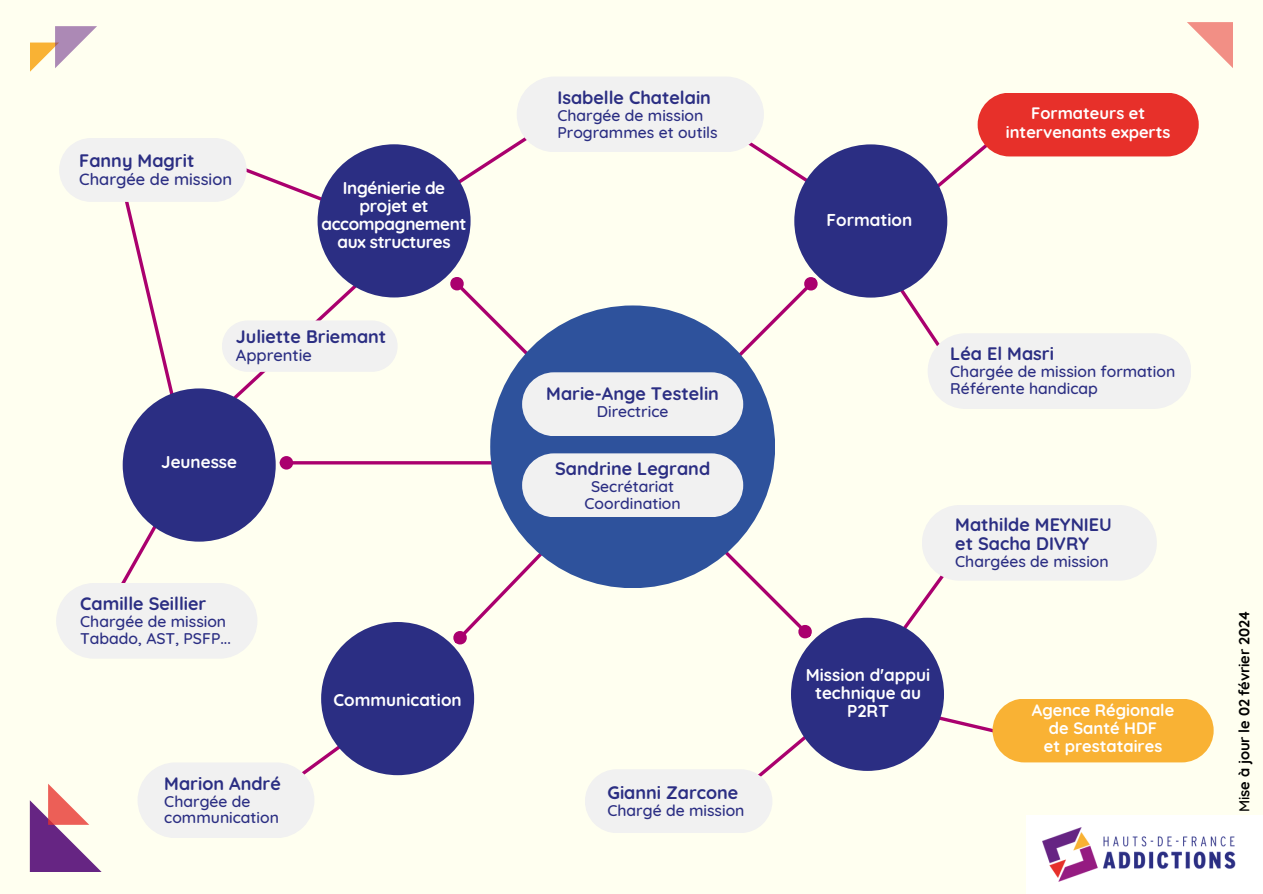
<style>
.page{position:relative;width:1263px;height:894px;background:#fff}
.page>*{position:absolute;margin:0;border:0;box-sizing:border-box;transform-origin:0 0}
.t1{font:700 18px "Quicksand";color:#2b2e83}
.t2{font:700 17.1px/18px "Quicksand";color:#fff;text-align:center}
.t3{font:700 17.1px/18px "Quicksand";letter-spacing:-.02em;color:#fff;text-align:center}
.t4{font:700 16.5px/19.2px "Quicksand";color:#fff;text-align:center}
.t5{font:500 16.5px "Quicksand";color:#2b2e83}
.t6{font:500 15.75px/16.8px "Quicksand";color:#2b2e83;text-align:center}
.t7{font:700 14.7px "Quicksand";letter-spacing:-.01em;color:#000}
.s1{font-weight:500}
</style>
<div class="page">
<div style="left:0;top:0;width:1263px;height:893px;background:#fffff0"></div>
<svg style="left:912px;top:137px;width:84px;height:71px"></svg>
<svg style="left:445px;top:273px;width:378px;height:372px"></svg>
<svg style="left:891px;top:277px;width:49px;height:88px"></svg>
<svg style="left:904px;top:571px;width:42px;height:86px"></svg>
<svg style="left:929px;top:709px;width:63px;height:30px"></svg>
<hr style="left:293px;top:461px;width:232px;height:3px;background:#aa006e">
<div style="left:281px;top:457px;width:10px;height:11px;background:#aa006e;border-radius:50%"></div>
<div style="left:280px;top:456px;width:13px;height:13px;border:3px solid #aa006e;border-radius:50%"></div>
<div style="left:490px;top:305px;width:285px;height:283px;background:#2e529c;border-radius:50%"></div>
<div style="left:318px;top:144px;width:153px;height:153px;background:#2b2e83;border-radius:50%"></div>
<svg style="left:30px;top:26px;width:67px;height:46px"></svg>
<svg style="left:1187px;top:22px;width:46px;height:46px"></svg>
<div style="left:794px;top:144px;width:153px;height:153px;background:#2b2e83;border-radius:50%"></div>
<svg style="left:30px;top:784px;width:72px;height:88px"></svg>
<div style="left:1026px;top:814px;width:237px;height:79px;background:#fff"></div>
<img style="left:1042px;top:827px;width:194px;height:54px">
<div style="left:522px;top:372px;width:221px;height:64px;background:#f1f1f1;border-radius:32px"></div>
<div style="left:522px;top:453px;width:221px;height:64px;background:#f1f1f1;border-radius:32px"></div>
<div style="left:978px;top:93px;width:221px;height:63px;background:#e7302a;border-radius:32px"></div>
<div style="left:992px;top:698px;width:221px;height:64px;background:#f9b234;border-radius:32px"></div>
<div style="left:928px;top:333px;width:263px;height:76px;background:#f1f1f1;border-radius:38px"></div>
<svg style="left:453px;top:77px;width:381px;height:123px"></svg>
<div style="left:791px;top:617px;width:153px;height:153px;background:#2b2e83;border-radius:50%"></div>
<div style="left:922px;top:505px;width:235px;height:75px;background:#f1f1f1;border-radius:38px"></div>
<svg style="left:585px;top:718px;width:241px;height:114px"></svg>
<svg style="left:56px;top:502px;width:201px;height:156px"></svg>
<div style="left:321px;top:621px;width:153px;height:153px;background:#2b2e83;border-radius:50%"></div>
<svg style="left:138px;top:729px;width:224px;height:108px"></svg>
<div style="left:123px;top:388px;width:153px;height:153px;background:#2b2e83;border-radius:50%"></div>
<svg style="left:59px;top:138px;width:339px;height:287px"></svg>
<p class="t1" style="left:79px;top:149px;width:117px">Fanny Magrit</p>
<p class="t5" style="left:79px;top:169px;width:154px">Chargée de mission</p>
<p class="t3" style="left:321px;top:178px;width:147px">Ingénierie de projet et accompagnement aux structures</p>
<p class="t1" style="left:236px;top:325px;width:152px">Juliette Briemant</p>
<p class="t5" style="left:236px;top:345px;width:78px">Apprentie</p>
<h1 class="t2" style="left:161px;top:453px;width:77px">Jeunesse</h1>
<p class="t1" style="left:80px;top:592px;width:128px">Camille Seillier</p>
<p class="t6" style="left:80px;top:612px;width:148px">Chargée de mission</p>
<p class="t6" style="left:80px;top:629px;width:152px">Tabado, AST, PSFP...</p>
<h1 class="t1" style="left:164px;top:771px;width:118px">Marion André</h1>
<h1 class="t6" style="left:164px;top:792px;width:116px;text-align:left">Chargée de communication</h1>
<p class="t2" style="left:334px;top:690px;width:130px">Communication</p>
<p class="t1" style="left:557px;top:86px;width:155px">Isabelle Chatelain</p>
<p class="t6" style="left:557px;top:106px;width:148px">Chargée de mission</p>
<h1 class="t6" style="left:557px;top:123px;width:162px">Programmes et outils</h1>
<h1 class="t1" style="left:546px;top:382px;width:174px">Marie-Ange Testelin</h1>
<h1 class="t6" style="left:597px;top:402px;width:73px">Directrice</h1>
<h1 class="t1" style="left:555px;top:457px;width:157px">Sandrine Legrand</h1>
<h1 class="t6" style="left:584px;top:478px;width:98px">Secrétariat<br>Coordination</h1>
<p class="t1" style="left:607px;top:780px;width:132px">Gianni Zarcone</p>
<p class="t6" style="left:607px;top:801px;width:139px">Chargé de mission</p>
<p class="t2" style="left:827px;top:211px;width:87px">Formation</p>
<h1 class="t4" style="left:1006px;top:103px;width:166px">Formateurs et intervenants experts</h1>
<h1 class="t1" style="left:950px;top:342px;width:105px">Léa El Masri</h1>
<h1 class="t6" style="left:950px;top:363px;width:227px">Chargée de mission formation</h1>
<p class="t6" style="left:950px;top:380px;width:149px">Référente handicap</p>
<p class="t1" style="left:955px;top:513px;width:158px">Mathilde MEYNIEU</p>
<p class="t1" style="left:955px;top:532px;width:135px">et Sacha DIVRY</p>
<p class="t6" style="left:955px;top:552px;width:155px">Chargées de mission</p>
<p class="t2" style="left:806px;top:665px;width:126px">Mission d'appui technique au<br>P2RT</p>
<p class="t4" style="left:1032px;top:701px;width:144px;line-height:18px">Agence Régionale de Santé HDF</p>
<h1 class="t4" style="left:1044px;top:736px;width:120px">et prestataires</h1>
<p class="t7" style="left:1235px;top:811px;width:203px;rotate:-90deg"><span class="s1">Mi</span>se à jour le 02 février 2024</p>
</div>
